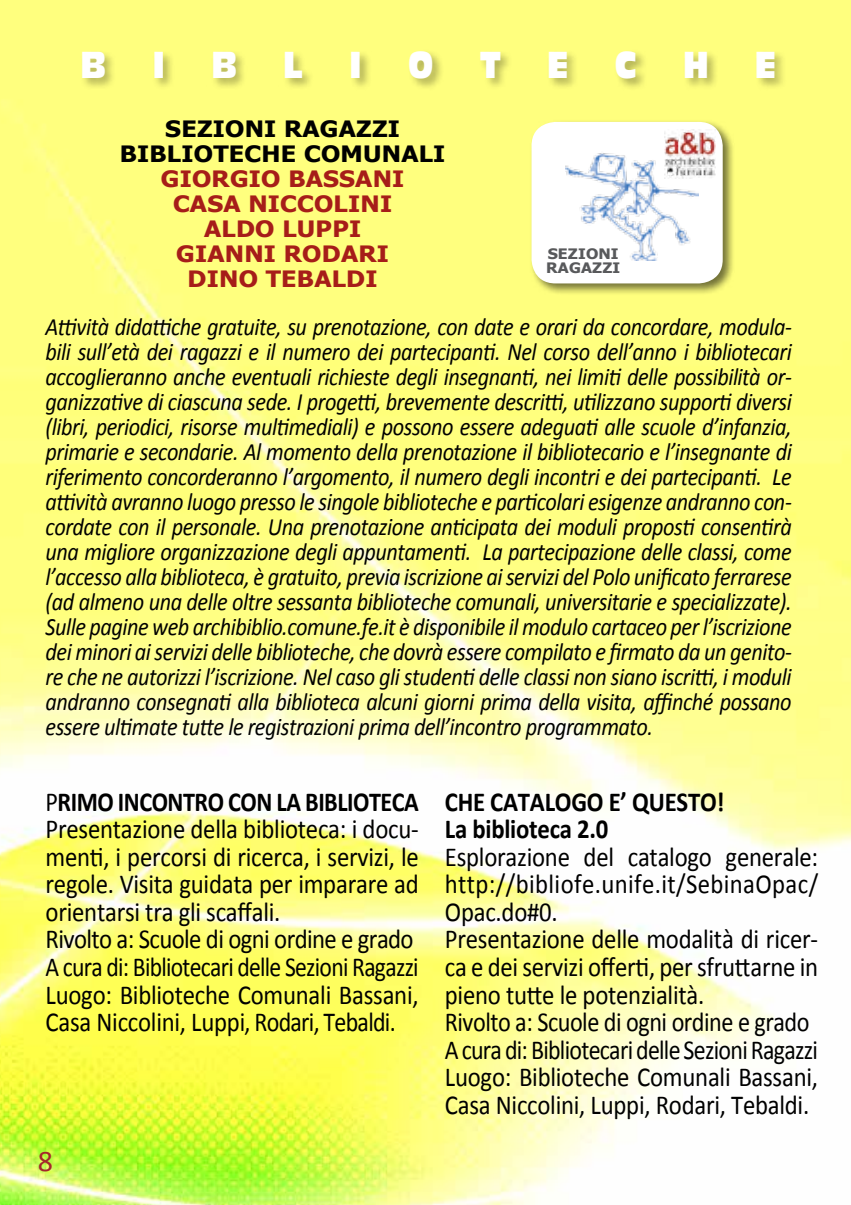
<style>
.page{position:relative;width:851px;height:1205px;background:#fff}
.page>*{position:absolute;margin:0;border:0;box-sizing:border-box;transform-origin:0 0}
.t1{font:36.5px "Antique Olive Compact";color:#fff;scale:.85 1}
.t2{font:30px "Calibri";color:#a4272b}
.t3{font:27.5px/27.5px "Calibri";letter-spacing:-.01em;color:#000;scale:.9 1}
.t4{font:27.5px/27.5px "Calibri";letter-spacing:-.01em;color:#000;scale:.88 1}
.t5{font:700 27.5px/27.5px "Calibri";letter-spacing:-.01em;color:#000;scale:.9 1}
.t6{font:italic 25px/25px "Calibri";letter-spacing:-.02em;color:#000;text-align:justify;scale:.89 1}
.t7{font:700 22.5px/25px "Tahoma";letter-spacing:.01em;color:#a61d19;text-align:center;scale:1.11 1}
.t8{font:700 22.5px/25px "Tahoma";letter-spacing:.01em;color:#000;text-align:center;scale:1.11 1}
.t9{font:700 14.5px/14px "Tahoma";letter-spacing:.01em;color:#58595b;scale:1.11 1}
.s1{font-weight:700}
</style>
<div class="page">
<img style="left:0;top:0;width:850px;height:1205px">
<div style="left:80px;top:49px;width:706px;height:42px;background:#000;opacity:.3"></div>
<div style="left:528px;top:119px;width:206px;height:177px;background:#000;opacity:.55"></div>
<div style="left:531px;top:122px;width:191px;height:161px;background:#fff;border-radius:24px"></div>
<img style="left:565px;top:153px;width:133px;height:107px">
<img style="left:664px;top:130px;width:51px;height:48px">
<h1 class="t1" style="left:80px;top:43px;width:102px">B I</h1>
<h1 class="t1" style="left:211px;top:43px;width:32px">B</h1>
<h1 class="t1" style="left:283px;top:43px;width:178px">LIO</h1>
<h1 class="t1" style="left:479px;top:43px;width:27px">T</h1>
<h1 class="t1" style="left:547px;top:43px;width:27px">E</h1>
<h1 class="t1" style="left:615px;top:43px;width:27px">C</h1>
<h1 class="t1" style="left:683px;top:43px;width:32px">H</h1>
<h1 class="t1" style="left:754px;top:43px;width:27px">E</h1>
<p class="t8" style="left:120px;top:115px;width:295px">SEZIONI RAGAZZI<br>BIBLIOTECHE COMUNALI</p>
<p class="t7" style="left:161px;top:165px;width:221px">GIORGIO BASSANI<br>CASA NICCOLINI<br>ALDO LUPPI<br>GIANNI RODARI<br>DINO TEBALDI</p>
<p class="t6" style="left:46px;top:313px;width:840px">Attività didattiche gratuite, su prenotazione, con date e orari da concordare, modula&shy;bili sull’età dei ragazzi e il numero dei partecipanti. Nel corso dell’anno i bibliotecari accoglieranno anche eventuali richieste degli insegnanti, nei limiti delle possibilità or&shy;ganizzative di ciascuna sede. I progetti, brevemente descritti, utilizzano supporti diversi (libri, periodici, risorse multimediali) e possono essere adeguati alle scuole d’infanzia, primarie e secondarie. Al momento della prenotazione il bibliotecario e l’insegnante di riferimento concorderanno l’argomento, il numero degli incontri e dei partecipanti. Le attività avranno luogo presso le singole biblioteche e particolari esigenze andranno con&shy;cordate con il personale. Una prenotazione anticipata dei moduli proposti consentirà una migliore organizzazione degli appuntamenti. La partecipazione delle classi, come l’accesso alla biblioteca, è gratuito, previa iscrizione ai servizi del Polo unificato ferrarese (ad almeno una delle oltre sessanta biblioteche comunali, universitarie e specializzate).<br>Sulle pagine web archibiblio.comune.fe.it è disponibile il modulo cartaceo per l’iscrizione dei minori ai servizi delle biblioteche, che dovrà essere compilato e firmato da un genito&shy;re che ne autorizzi l’iscrizione. Nel caso gli studenti delle classi non siano iscritti, i moduli andranno consegnati alla biblioteca alcuni giorni prima della visita, affinché possano essere ultimate tutte le registrazioni prima dell’incontro programmato.</p>
<p class="t9" style="left:546px;top:245px;width:68px">SEZIONI<br>RAGAZZI</p>
<p class="t4" style="left:46px;top:788px;width:425px">P<span class="s1">RIMO INCONTRO CON LA BIBLIOTECA </span>Presentazione della biblioteca: i docu&shy;menti, i percorsi di ricerca, i servizi, le regole. Visita guidata per imparare ad orientarsi tra gli scaffali.<br>Rivolto a: Scuole di ogni ordine e grado A cura di: Bibliotecari delle Sezioni Ragazzi Luogo: Biblioteche Comunali Bassani, Casa Niccolini, Luppi, Rodari, Tebaldi.</p>
<p class="t5" style="left:445px;top:788px;width:312px">CHE CATALOGO E’ QUESTO!<br>La biblioteca 2.0</p>
<p class="t3" style="left:445px;top:843px;width:416px">Esplorazione del catalogo generale: http://bibliofe.unife.it/SebinaOpac/ Opac.do#0.<br>Presentazione delle modalità di ricer&shy;ca e dei servizi offerti, per sfruttarne in pieno tutte le potenzialità.<br>Rivolto a: Scuole di ogni ordine e grado A cura di: Bibliotecari delle Sezioni Ragazzi Luogo: Biblioteche Comunali Bassani, Casa Niccolini, Luppi, Rodari, Tebaldi.</p>
<p class="t2" style="left:38px;top:1142px;width:17px">8</p>
</div>
